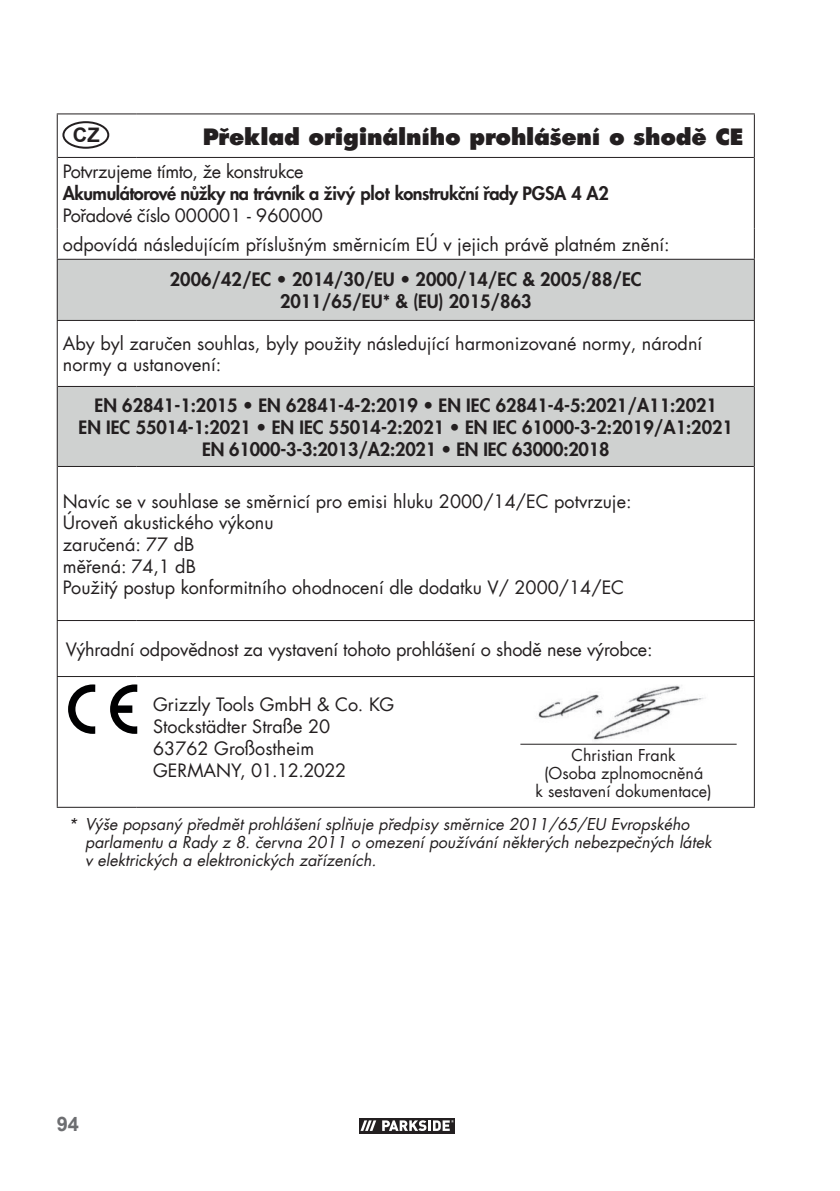
<style>
.page{position:relative;width:840px;height:1191px;background:#fff}
.page>*{position:absolute;margin:0;border:0;box-sizing:border-box;transform-origin:0 0}
.t1{font:800 22px "Futura Com";letter-spacing:-.01em;color:#231f20}
.t2{font:700 20px "Arial";color:#6d6e71}
.t3{font:700 20px "Arial";color:#231f20}
.t4{font:18px/21.6px "Futura Com";color:#231f20}
.t5{font:800 18px/22px "Futura Com";color:#231f20;text-align:center}
.t6{font:800 18px "Futura Com";letter-spacing:-.025em;color:#231f20}
.t7{font:18px "Futura Com";letter-spacing:-.02em;color:#231f20}
.t8{font:italic 16px/18px "Futura Com";color:#231f20}
.t9{font:16px/18px "Futura Com";color:#231f20;text-align:center}
</style>
<div class="page">
<svg style="left:359px;top:1118px;width:96px;height:16px"></svg>
<div style="left:359px;top:1117px;width:18px;height:16px;background:#231f20"></div>
<div style="left:378px;top:1117px;width:77px;height:16px;background:#231f20"></div>
<svg style="left:360px;top:1120px;width:16px;height:11px"></svg>
<svg style="left:382px;top:1120px;width:71px;height:11px"></svg>
<svg style="left:58px;top:260px;width:695px;height:206px;fill:#cfd1d0"></svg>
<hr style="left:57px;top:157px;width:1px;height:71px;background:#231f20">
<hr style="left:753px;top:157px;width:1px;height:71px;background:#231f20">
<hr style="left:57px;top:228px;width:1px;height:31px;background:#231f20">
<hr style="left:753px;top:228px;width:1px;height:31px;background:#231f20">
<hr style="left:57px;top:259px;width:79px;height:1px;background:#231f20">
<hr style="left:57px;top:260px;width:1px;height:60px;background:#231f20">
<hr style="left:136px;top:259px;width:618px;height:1px;background:#231f20">
<hr style="left:753px;top:260px;width:1px;height:60px;background:#231f20">
<hr style="left:57px;top:320px;width:79px;height:1px;background:#231f20">
<hr style="left:57px;top:321px;width:1px;height:65px;background:#231f20">
<hr style="left:136px;top:320px;width:618px;height:1px;background:#231f20">
<hr style="left:753px;top:321px;width:1px;height:65px;background:#231f20">
<hr style="left:753px;top:386px;width:1px;height:80px;background:#231f20">
<hr style="left:57px;top:466px;width:1px;height:154px;background:#231f20">
<hr style="left:753px;top:466px;width:1px;height:154px;background:#231f20">
<hr style="left:57px;top:620px;width:79px;height:1px;background:#231f20">
<hr style="left:57px;top:621px;width:1px;height:55px;background:#231f20">
<hr style="left:136px;top:620px;width:618px;height:1px;background:#231f20">
<hr style="left:753px;top:621px;width:1px;height:55px;background:#231f20">
<hr style="left:57px;top:676px;width:79px;height:1px;background:#231f20">
<hr style="left:57px;top:677px;width:1px;height:130px;background:#231f20">
<hr style="left:136px;top:676px;width:618px;height:1px;background:#231f20">
<hr style="left:753px;top:677px;width:1px;height:130px;background:#231f20">
<hr style="left:57px;top:113px;width:79px;height:1px;background:#231f20">
<hr style="left:57px;top:114px;width:1px;height:43px;background:#231f20">
<hr style="left:136px;top:113px;width:618px;height:1px;background:#231f20">
<hr style="left:753px;top:114px;width:1px;height:43px;background:#231f20">
<hr style="left:58px;top:157px;width:78px;height:1px;background:#231f20">
<hr style="left:136px;top:157px;width:617px;height:1px;background:#231f20">
<hr style="left:58px;top:386px;width:78px;height:1px;background:#231f20">
<hr style="left:136px;top:386px;width:617px;height:1px;background:#231f20">
<hr style="left:58px;top:466px;width:78px;height:1px;background:#231f20">
<hr style="left:136px;top:466px;width:617px;height:1px;background:#231f20">
<hr style="left:57px;top:386px;width:1px;height:80px;background:#231f20">
<hr style="left:57px;top:807px;width:79px;height:1px;background:#231f20">
<hr style="left:136px;top:807px;width:618px;height:1px;background:#231f20">
<img style="left:538px;top:685px;width:166px;height:56px">
<hr style="left:520px;top:743px;width:216px;height:1px;background:#231f20">
<svg style="left:68px;top:684px;width:27px;height:50px"></svg>
<svg style="left:110px;top:684px;width:27px;height:50px"></svg>
<div style="left:62px;top:121px;width:47px;height:28px;border:2px solid #231f20;border-radius:50%"></div>
<p class="t1" style="left:203px;top:121px;width:542px">Překlad originálního prohlášení o shodě CE</p>
<p class="t7" style="left:63px;top:159px;width:242px">Potvrzujeme tímto, že konstrukce</p>
<p class="t6" style="left:63px;top:180px;width:547px">Akumulátorové nůžky na trávník a živý plot konstrukční řady PGSA 4 A2</p>
<p class="t4" style="left:63px;top:201px;width:608px;line-height:28.8px">Pořadové číslo 000001 - 960000<br>odpovídá následujícím příslušným směrnicím EÚ v jejich právě platném znění:</p>
<p class="t5" style="left:170px;top:268px;width:473px">2006/42/EC • 2014/30/EU • 2000/14/EC &amp; 2005/88/EC<br>2011/65/EU* &amp; (EU) 2015/863</p>
<p class="t4" style="left:63px;top:333px;width:640px">Aby byl zaručen souhlas, byly použity následující harmonizované normy, národní normy a ustanovení:</p>
<p class="t5" style="left:79px;top:393px;width:655px">EN 62841-1:2015 • EN 62841-4-2:2019 • EN IEC 62841-4-5:2021/A11:2021<br>EN IEC 55014-1:2021 • EN IEC 55014-2:2021 • EN IEC 61000-3-2:2019/A1:2021<br>EN 61000-3-3:2013/A2:2021 • EN IEC 63000:2018</p>
<p class="t4" style="left:63px;top:490px;width:570px">Navíc se v souhlase se směrnicí pro emisi hluku 2000/14/EC potvrzuje:<br>Úroveň akustického výkonu<br>zaručená: 77 dB<br>měřená: 74,1 dB<br>Použitý postup konformitního ohodnocení dle dodatku V/ 2000/14/EC</p>
<p class="t3" style="left:73px;top:124px;width:28px">CZ</p>
<p class="t4" style="left:66px;top:638px;width:588px">Výhradní odpovědnost za vystavení tohoto prohlášení o shodě nese výrobce:</p>
<p class="t4" style="left:153px;top:694px;width:242px">Grizzly Tools GmbH &amp; Co. KG<br>Stockstädter Straße 20<br>63762 Großostheim<br>GERMANY, 01.12.2022</p>
<p class="t8" style="left:85px;top:815px;width:627px;text-indent:-17px">* Výše popsaný předmět prohlášení splňuje předpisy směrnice 2011/65/EU Evropského parlamentu a Rady z 8. června 2011 o omezení používání některých nebezpečných látek v elektrických a elektronických zařízeních.</p>
<p class="t9" style="left:535px;top:746px;width:178px">Christian Frank<br>(Osoba zplnomocněná<br>k sestavení dokumentace)</p>
<p class="t2" style="left:57px;top:1112px;width:24px">94</p>
</div>
